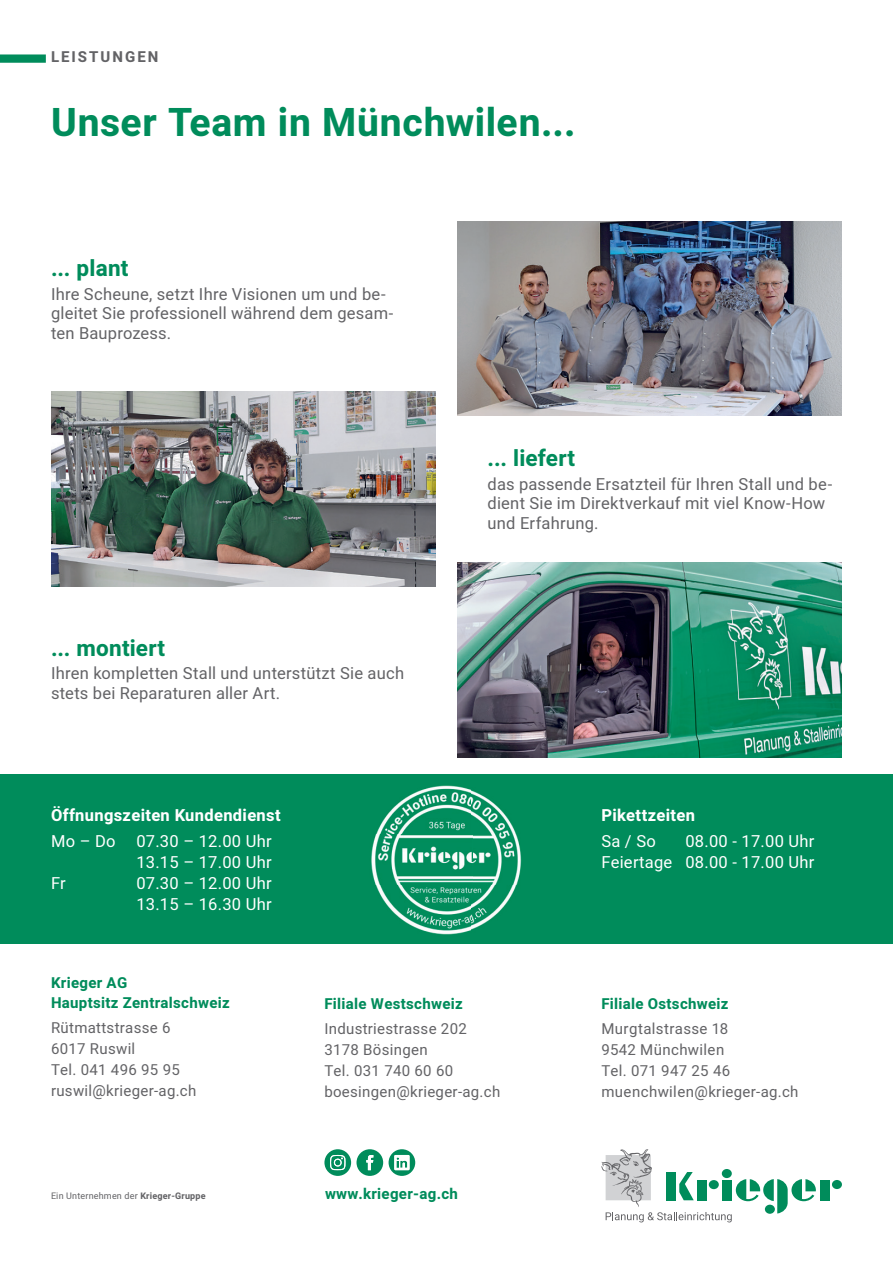
<style>
.page{position:relative;width:893px;height:1263px;background:#fff}
.page>*{position:absolute;margin:0;border:0;box-sizing:border-box;transform-origin:0 0}
.t1{font:700 39px "Heebo";letter-spacing:.015em;color:#008c5b}
.t2{font:700 22.5px "Heebo";letter-spacing:.01em;color:#008c5b}
.t3{font:16.5px/19.5px "Heebo";letter-spacing:.015em;color:#636366}
.t4{font:16.5px/21px "Heebo";letter-spacing:.015em;color:#fff}
.t5{font:700 16.5px "Heebo";letter-spacing:.02em;color:#fff}
.t6{font:15px/21px "Heebo";letter-spacing:.02em;color:#636366}
.t7{font:700 15px/19.5px "Heebo";letter-spacing:.02em;color:#008c5b}
.t8{font:700 15px "Heebo";letter-spacing:.135em;color:#636366}
.t9{font:9px "Heebo";letter-spacing:.02em;color:#636366}
.s1{font-weight:700}
</style>
<div class="page">
<div style="left:0;top:54px;width:46px;height:9px;background:#008c5b"></div>
<div style="left:0;top:774px;width:893px;height:170px;background:#008c5b"></div>
<img style="left:457px;top:221px;width:385px;height:195px">
<img style="left:51px;top:392px;width:385px;height:194px">
<img style="left:457px;top:563px;width:385px;height:194px">
<img style="left:371px;top:785px;width:151px;height:150px">
<div style="left:820px;top:1180px;width:10px;height:20px;background:#008c5b"></div>
<div style="left:832px;top:1180px;width:10px;height:9px;background:#008c5b;border-radius:50%"></div>
<svg style="left:601px;top:1149px;width:215px;height:73px"></svg>
<svg style="left:324px;top:1149px;width:59px;height:27px"></svg>
<svg style="left:389px;top:1149px;width:26px;height:27px"></svg>
<p class="t8" style="left:51px;top:46px;width:109px">LEISTUNGEN</p>
<h1 class="t1" style="left:51px;top:95px;width:526px">Unser Team in Münchwilen...</h1>
<h2 class="t2" style="left:51px;top:253px;width:79px">... plant</h2>
<p class="t3" style="left:51px;top:284px;width:344px">Ihre Scheune, setzt Ihre Visionen um und be&shy;gleitet Sie professionell während dem gesam&shy;ten Bauprozess.</p>
<h2 class="t2" style="left:51px;top:632px;width:116px">... montiert</h2>
<p class="t3" style="left:51px;top:664px;width:355px">Ihren kompletten Stall und unterstützt Sie auch stets bei Reparaturen aller Art.</p>
<p class="t5" style="left:51px;top:804px;width:231px">Öffnungszeiten Kundendienst</p>
<p class="t4" style="left:51px;top:830px;width:66px">Mo – Do</p>
<p class="t4" style="left:136px;top:830px;width:137px">07.30 – 12.00 Uhr<br>13.15 – 17.00 Uhr</p>
<p class="t4" style="left:51px;top:873px;width:16px">Fr</p>
<p class="t4" style="left:136px;top:873px;width:137px">07.30 – 12.00 Uhr<br>13.15 – 16.30 Uhr</p>
<h2 class="t2" style="left:488px;top:442px;width:89px">... liefert</h2>
<p class="t3" style="left:488px;top:474px;width:346px">das passende Ersatzteil für Ihren Stall und be&shy;dient Sie im Direktverkauf mit viel Know-How und Erfahrung.</p>
<p class="t5" style="left:601px;top:804px;width:95px">Pikettzeiten</p>
<p class="t4" style="left:601px;top:830px;width:56px">Sa / So</p>
<p class="t4" style="left:601px;top:830px;width:215px;text-align:right">08.00 - 17.00 Uhr<br>Feiertage 08.00 - 17.00 Uhr</p>
<p class="t7" style="left:51px;top:973px;width:180px">Krieger AG<br>Hauptsitz Zentralschweiz</p>
<p class="t6" style="left:51px;top:1017px;width:147px">Rütmattstrasse 6<br>6017 Ruswil<br>Tel. 041 496 95 95 ruswil@krieger-ag.ch</p>
<p class="t7" style="left:324px;top:994px;width:140px">Filiale Westschweiz</p>
<p class="t6" style="left:324px;top:1018px;width:177px">Industriestrasse 202<br>3178 Bösingen<br>Tel. 031 740 60 60 boesingen@krieger-ag.ch</p>
<p class="t9" style="left:51px;top:1189px;width:156px">Ein Unternehmen der <span class="s1">Krieger-Gruppe</span></p>
<p class="t7" style="left:325px;top:1184px;width:135px">www.krieger-ag.ch</p>
<p class="t7" style="left:601px;top:994px;width:129px">Filiale Ostschweiz</p>
<p class="t6" style="left:601px;top:1018px;width:199px">Murgtalstrasse 18<br>9542 Münchwilen<br>Tel. 071 947 25 46 muenchwilen@krieger-ag.ch</p>
</div>
